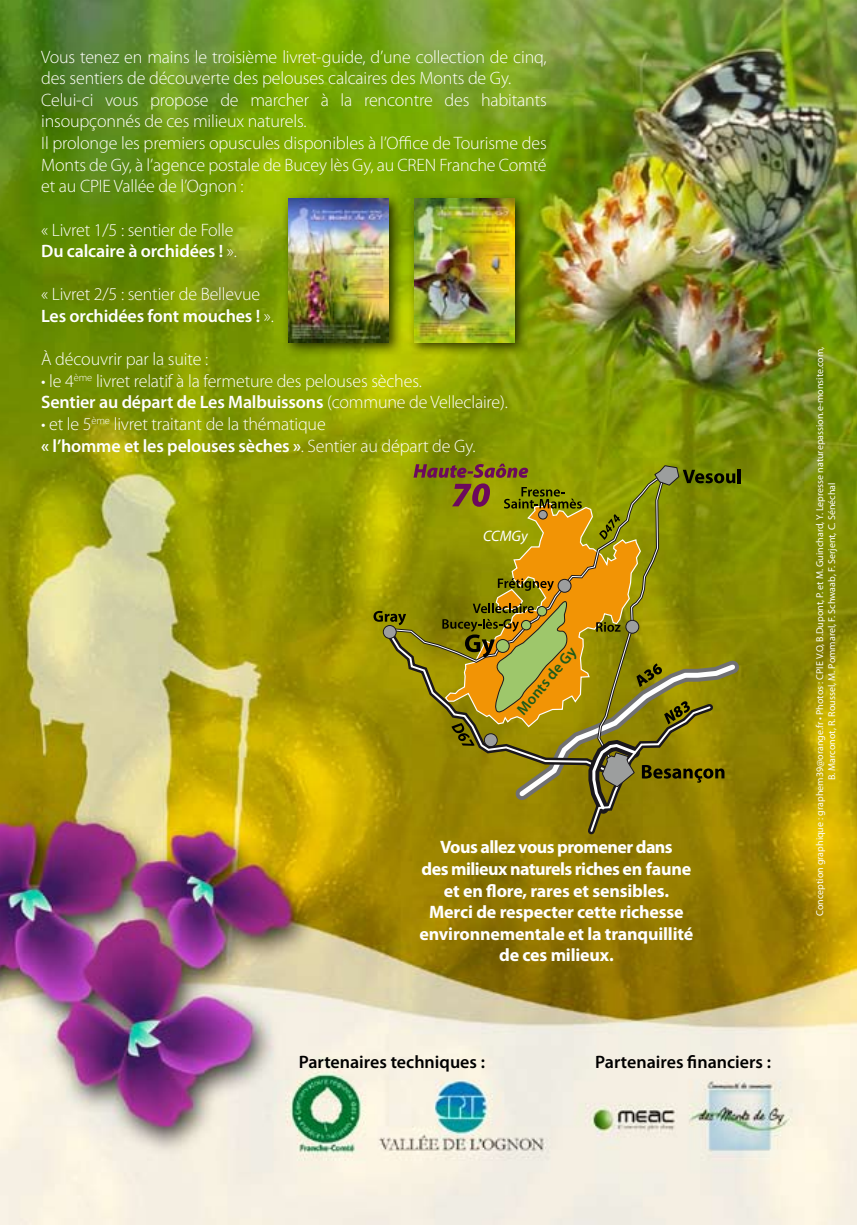
<style>
.page{position:relative;width:857px;height:1225px;background:#fff}
.page>*{position:absolute;margin:0;border:0;box-sizing:border-box;transform-origin:0 0}
.t1{font:300 18px/21.6px "Myriad Pro";letter-spacing:-.01em;color:#fff}
.t2{font:700 18px/21.6px "Myriad Pro";letter-spacing:-.01em;color:#fff;text-align:center}
.t3{font:600 18px "Myriad Pro";color:#000}
.t4{font:600 15.4px "Myriad Pro";color:#1d5b1a}
.t5{font:italic 15.2px "Myriad Pro";color:#fff}
.t6{font:10px/12px "Myriad Pro";color:#fff;text-align:center}
.s1{font-weight:600}
</style>
<div class="page">
<img style="left:0;top:0;width:856px;height:1225px">
<div style="left:281px;top:192px;width:130px;height:173px;background:#000;opacity:.75"></div>
<img style="left:288px;top:199px;width:100px;height:143px">
<div style="left:407px;top:192px;width:130px;height:173px;background:#000;opacity:.75"></div>
<img style="left:414px;top:199px;width:100px;height:143px">
<svg style="left:373px;top:463px;width:375px;height:376px;background:#998a0f"></svg>
<p class="t1" style="left:41px;top:46px;width:507px">Vous tenez en mains le troisième livret-guide, d’une collection de cinq, des sentiers de découverte des pelouses calcaires des Monts de Gy.<br>Celui-ci vous propose de marcher à la rencontre des habitants insoupçonnés de ces milieux naturels.<br>Il prolonge les premiers opuscules disponibles à l’Office de Tourisme des Monts de Gy, à l’agence postale de Bucey lès Gy, au CREN Franche Comté et au CPIE Vallée de l’Ognon :</p>
<p class="t1" style="left:41px;top:218px;width:197px">« Livret 1/5 : sentier de Folle<br><span class="s1">Du calcaire à orchidées !</span> ».</p>
<p class="t1" style="left:41px;top:283px;width:234px">« Livret 2/5 : sentier de Bellevue<br><span class="s1">Les orchidées font mouches !</span> ».</p>
<p class="t1" style="left:41px;top:348px;width:168px">À découvrir par la suite :</p>
<p class="t1" style="left:41px;top:370px;width:468px">• le 4<sup>ème</sup> livret relatif à la fermeture des pelouses sèches.<br><span class="s1">Sentier au départ de Les Malbuissons</span> (commune de Velleclaire).</p>
<p class="t1" style="left:41px;top:413px;width:436px">• et le 5<sup>ème</sup> livret traitant de la thématique<br><span class="s1">« l’homme et les pelouses sèches »</span>. Sentier au départ de Gy.</p>
<p class="t5" style="left:483px;top:526px;width:46px">CCMGy</p>
<p class="t4" style="left:512px;top:706px;width:85px;rotate:-50deg">Monts de Gy</p>
<p class="t2" style="left:419px;top:836px;width:275px">Vous allez vous promener dans<br>des milieux naturels riches en faune et en flore, rares et sensibles.<br>Merci de respecter cette richesse environnementale et la tranquillité de ces milieux.</p>
<p class="t3" style="left:298px;top:1050px;width:188px">Partenaires techniques :</p>
<p class="t3" style="left:595px;top:1050px;width:177px">Partenaires financiers :</p>
<p class="t6" style="left:813px;top:916px;width:570px;rotate:-90deg">Conception graphique : graphem39@orange.fr • Photos : CPIE V.O, B.Dupont, P. et M. Guinchard, Y. Lepresse naturepassion.e-monsite.com,<br>B. Marconot, R. Roussel, M. Pommarel, F. Schwaab, F. Serjent, C. Sénéchal</p>
</div>
